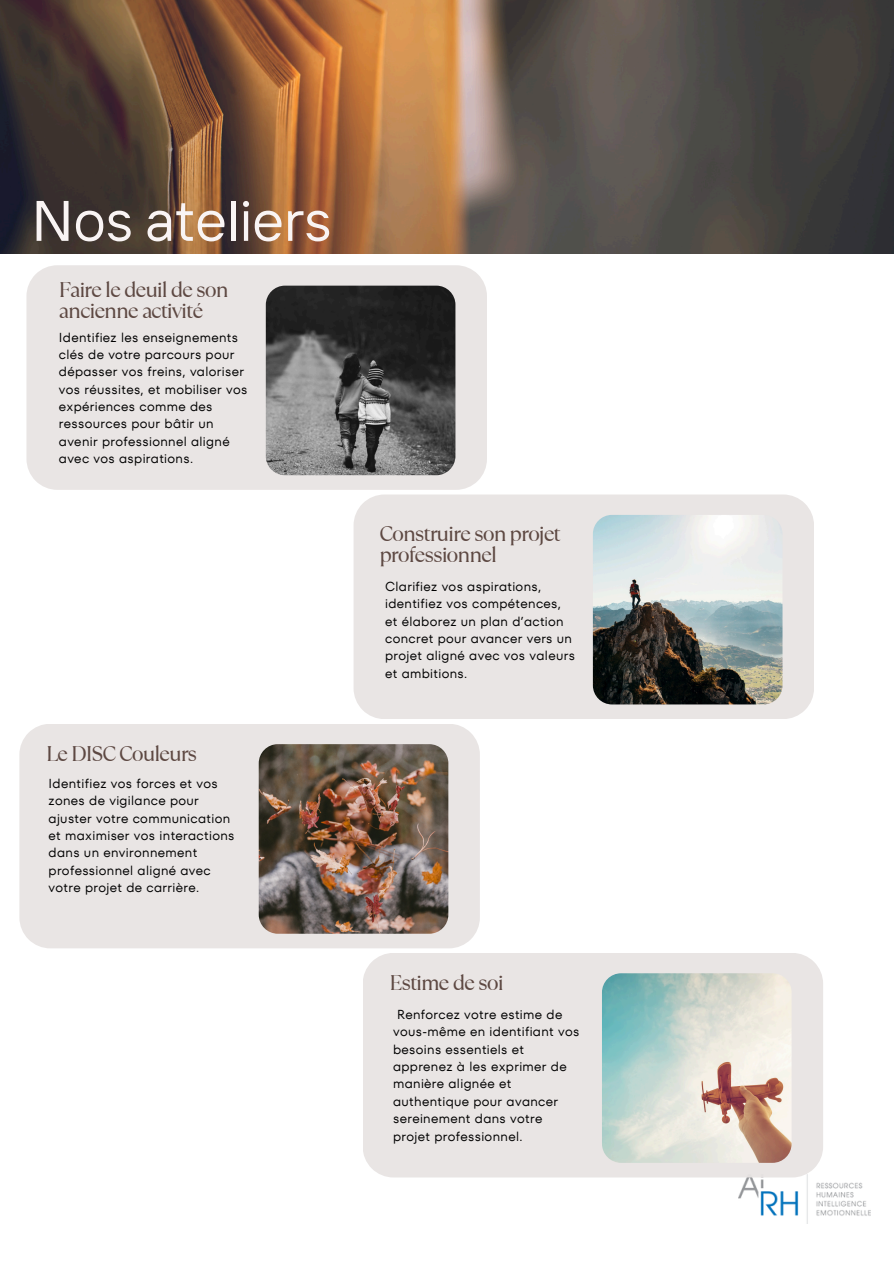
<style>
.page{position:relative;width:894px;height:1264px;background:#fff}
.page>*{position:absolute;margin:0;border:0;box-sizing:border-box;transform-origin:0 0}
.t1{font:57px "TT Interphases";color:#f9f4f4}
.t2{font:21.15px/21px "TT Ramillas";letter-spacing:-.055em;color:#5d4842}
.t3{font:13.05px/17.4px "TT Fors";letter-spacing:.025em;color:#000}
</style>
<div class="page">
<img style="left:0;top:0;width:893px;height:253px">
<img style="left:738px;top:1177px;width:132px;height:46px">
<div style="left:26px;top:265px;width:461px;height:225px;background:#e9e5e4"></div>
<img style="left:266px;top:286px;width:189px;height:189px;border-radius:19px">
<div style="left:353px;top:494px;width:460px;height:225px;background:#e9e5e4"></div>
<img style="left:592px;top:515px;width:190px;height:189px;border-radius:19px">
<div style="left:19px;top:724px;width:461px;height:224px;background:#e9e5e4"></div>
<img style="left:259px;top:744px;width:189px;height:189px;border-radius:19px">
<div style="left:363px;top:953px;width:459px;height:224px;background:#e9e5e4"></div>
<img style="left:601px;top:973px;width:190px;height:189px;border-radius:19px">
<h1 class="t1" style="left:32px;top:184px;width:301px">Nos ateliers</h1>
<h2 class="t2" style="left:59px;top:279px;width:171px">Faire le deuil de son ancienne activité</h2>
<p class="t3" style="left:59px;top:328px;width:190px">Identifiez les enseignements clés de votre parcours pour dépasser vos freins, valoriser vos réussites, et mobiliser vos expériences comme des ressources pour bâtir un avenir professionnel aligné avec vos aspirations.</p>
<p class="t2" style="left:46px;top:742px;width:153px">Le DISC Couleurs</p>
<h2 class="t3" style="left:49px;top:774px;width:187px">Identifiez vos forces et vos zones de vigilance pour ajuster votre communication et maximiser vos interactions dans un environnement professionnel aligné avec votre projet de carrière.</h2>
<p class="t2" style="left:379px;top:523px;width:183px">Construire son projet professionnel</p>
<h2 class="t3" style="left:385px;top:577px;width:191px">Clarifiez vos aspirations, identifiez vos compétences, et élaborez un plan d’action concret pour avancer vers un projet aligné avec vos valeurs et ambitions.</h2>
<p class="t2" style="left:389px;top:971px;width:116px">Estime de soi</p>
<h2 class="t3" style="left:393px;top:1005px;width:188px;text-indent:4px">Renforcez votre estime de vous-même en identifiant vos besoins essentiels et apprenez à les exprimer de manière alignée et authentique pour avancer sereinement dans votre projet professionnel.</h2>
</div>
